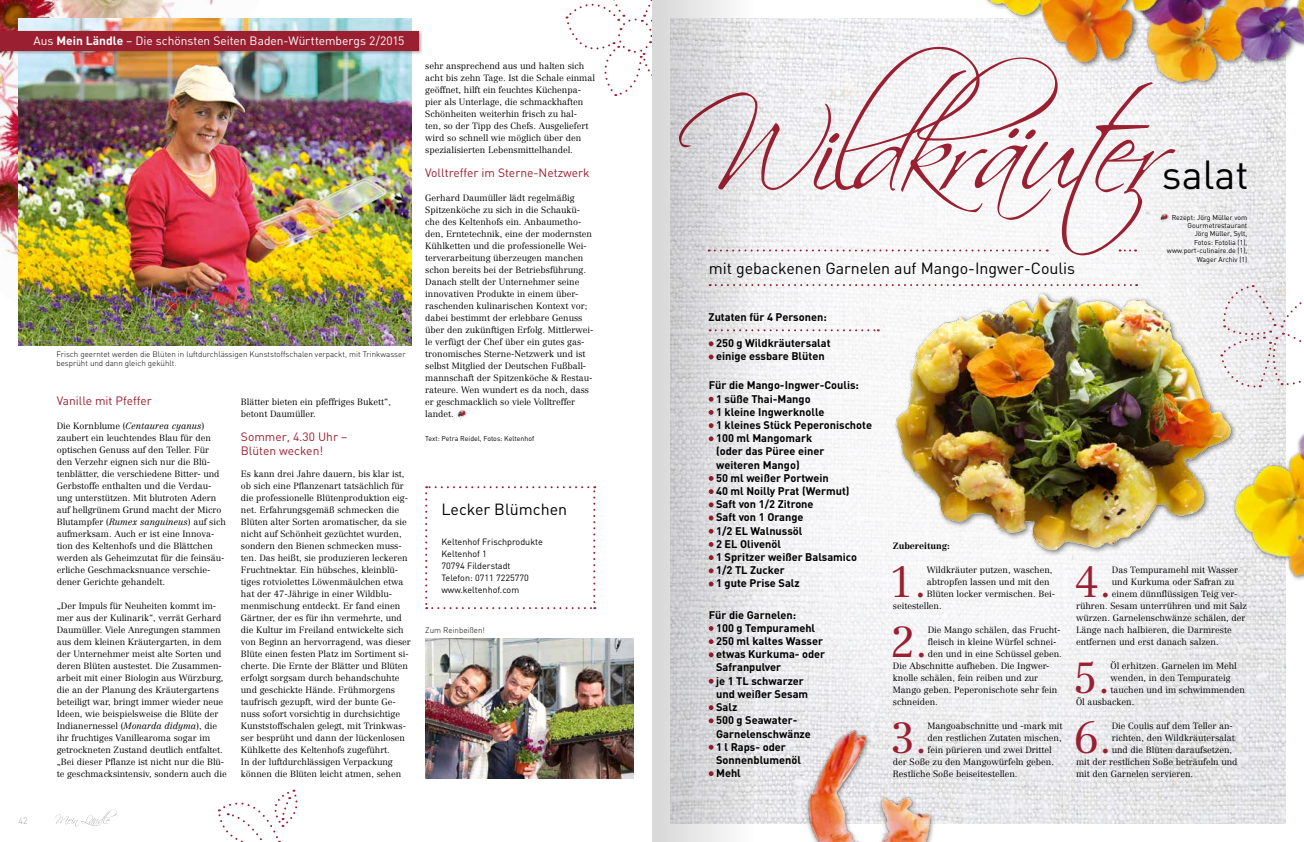
<style>
.page{position:relative;width:1304px;height:842px;background:#fff}
.page>*{position:absolute;margin:0;border:0;box-sizing:border-box;transform-origin:0 0}
.t1{font:120px "Scriptina Pro";color:#9a2031}
.t2{font:300 42.7px "Centennial";color:#9a2031}
.t3{font:40px "FFDIN";color:#000}
.t4{font:16px "FFDIN";color:#000}
.t5{font:12px/14px "FFDIN";color:#9a2031}
.t6{font:12px "FFDIN";letter-spacing:-.005em;color:#fff}
.t7{font:700 11px/13.2px "FFDIN";color:#000}
.t8{font:300 9px/12px "Centennial";color:#000}
.t9{font:9px/12px "FFDIN";color:#000}
.t10{font:700 9px "Centennial";color:#000}
.t11{font:300 9px "FFDIN";color:#9c9d9d}
.t12{font:300 8px/9.6px "FFDIN";color:#000}
.t13{font:7px/8.4px "FFDIN";color:#000;text-align:right}
.s1{font-weight:700}
.s2{font-style:italic}
</style>
<div class="page">
<svg style="left:566px;top:0;width:86px;height:96px"></svg>
<svg style="left:802px;top:18px;width:484px;height:776px;fill:#f2f2f3"></svg>
<img style="left:0;top:0;width:214px;height:258px">
<img style="left:456px;top:409px;width:11px;height:11px">
<img style="left:18px;top:18px;width:393px;height:327px">
<img style="left:425px;top:638px;width:209px;height:140px">
<img style="left:816px;top:255px;width:426px;height:334px">
<svg style="left:218px;top:790px;width:80px;height:52px"></svg>
<img style="left:1156px;top:211px;width:16px;height:13px">
<svg style="left:802px;top:329px;width:77px;height:2px"></svg>
<svg style="left:425px;top:486px;width:170px;height:123px"></svg>
<svg style="left:802px;top:284px;width:335px;height:2px"></svg>
<svg style="left:1220px;top:284px;width:82px;height:97px"></svg>
<img style="left:1189px;top:0;width:115px;height:117px">
<div style="left:847px;top:0;width:394px;height:69px;background:#000;opacity:.5"></div>
<img style="left:927px;top:0;width:262px;height:124px">
<div style="left:1231px;top:341px;width:73px;height:329px;background:#000;opacity:.5"></div>
<img style="left:1176px;top:381px;width:128px;height:265px">
<img style="left:802px;top:678px;width:185px;height:164px">
<svg style="left:802px;top:249px;width:246px;height:2px"></svg>
<svg style="left:1120px;top:249px;width:16px;height:2px"></svg>
<svg style="left:54px;top:810px;width:63px;height:17px"></svg>
<div style="left:0;top:30px;width:423px;height:26px;background:#000;opacity:.35"></div>
<div style="left:0;top:31px;width:418px;height:19px;background:#9a2031"></div>
<svg style="left:652px;top:0;width:150px;height:842px"></svg>
<h3 class="t6" style="left:34px;top:33px;width:372px">Aus <span class="s1">Mein Ländle</span> – Die schönsten Seiten Baden-Württembergs 2/2015</h3>
<p class="t12" style="left:56px;top:349px;width:351px">Frisch geerntet werden die Blüten in luftdurchlässigen Kunststoffschalen verpackt, mit Trinkwasser besprüht und dann gleich gekühlt.</p>
<h3 class="t5" style="left:57px;top:394px;width:97px">Vanille mit Pfeffer</h3>
<p class="t8" style="left:57px;top:420px;width:171px">Die Kornblume (<span class="s2">Centaurea cyanus</span>) zaubert ein leuchtendes Blau für den optischen Genuss auf den Teller. Für den Verzehr eignen sich nur die Blü&shy;tenblätter, die verschiedene Bitter- und Gerbstoffe enthalten und die Verdau&shy;ung unterstützen. Mit blutroten Adern auf hellgrünem Grund macht der Micro Blutampfer (<span class="s2">Rumex sanguineus</span>) auf sich aufmerksam. Auch er ist eine Innova&shy;tion des Keltenhofs und die Blättchen werden als Geheimzutat für die feinsäu&shy;erliche Geschmacksnuance verschie&shy;dener Gerichte gehandelt.</p>
<p class="t8" style="left:57px;top:600px;width:172px">„Der Impuls für Neuheiten kommt im&shy;mer aus der Kulinarik“, verrät Gerhard Daumüller. Viele Anregungen stammen aus dem kleinen Kräutergarten, in dem der Unternehmer meist alte Sorten und deren Blüten austestet. Die Zusammen&shy;arbeit mit einer Biologin aus Würzburg, die an der Planung des Kräutergartens beteiligt war, bringt immer wieder neue Ideen, wie beispielsweise die Blüte der Indianernessel (<span class="s2">Monarda didyma</span>), die ihr fruchtiges Vanillearoma sogar im getrockneten Zustand deutlich entfaltet. „Bei dieser Pflanze ist nicht nur die Blü&shy;te geschmacksintensiv, sondern auch die</p>
<p class="t8" style="left:241px;top:396px;width:152px">Blätter bieten ein pfeffriges Bukett“, betont Daumüller.</p>
<h3 class="t5" style="left:241px;top:430px;width:108px">Sommer, 4.30 Uhr –<br>Blüten wecken!</h3>
<p class="t8" style="left:241px;top:468px;width:172px">Es kann drei Jahre dauern, bis klar ist, ob sich eine Pflanzenart tatsächlich für die professionelle Blütenproduktion eig&shy;net. Erfahrungsgemäß schmecken die Blüten alter Sorten aromatischer, da sie nicht auf Schönheit gezüchtet wurden, sondern den Bienen schmecken muss&shy;ten. Das heißt, sie produzieren leckeren Fruchtnektar. Ein hübsches, kleinblü&shy;tiges rotviolettes Löwenmäulchen etwa hat der 47-Jährige in einer Wildblu&shy;menmischung entdeckt. Er fand einen Gärtner, der es für ihn vermehrte, und die Kultur im Freiland entwickelte sich von Beginn an hervorragend, was dieser Blüte einen festen Platz im Sortiment si&shy;cherte. Die Ernte der Blätter und Blüten erfolgt sorgsam durch behandschuhte und geschickte Hände. Frühmorgens taufrisch gezupft, wird der bunte Ge&shy;nuss sofort vorsichtig in durchsichtige Kunststoffschalen gelegt, mit Trinkwas&shy;ser besprüht und dann der lückenlosen Kühlkette des Keltenhofs zugeführt.<br>In der luftdurchlässigen Verpackung können die Blüten leicht atmen, sehen</p>
<p class="t8" style="left:425px;top:60px;width:171px">sehr ansprechend aus und halten sich acht bis zehn Tage. Ist die Schale einmal geöffnet, hilft ein feuchtes Küchenpa&shy;pier als Unterlage, die schmackhaften Schönheiten weiterhin frisch zu hal&shy;ten, so der Tipp des Chefs. Ausgeliefert wird so schnell wie möglich über den spezialisierten Lebensmittelhandel.</p>
<h3 class="t5" style="left:425px;top:166px;width:166px">Volltreffer im Sterne-Netzwerk</h3>
<p class="t8" style="left:425px;top:192px;width:170px">Gerhard Daumüller lädt regelmäßig Spitzenköche zu sich in die Schaukü&shy;che des Keltenhofs ein. Anbaumetho&shy;den, Erntetechnik, eine der modernsten Kühlketten und die professionelle Wei&shy;terverarbeitung überzeugen manchen schon bereits bei der Betriebsführung.<br>Danach stellt der Unternehmer seine innovativen Produkte in einem über&shy;raschenden kulinarischen Kontext vor; dabei bestimmt der erlebbare Genuss über den zukünftigen Erfolg. Mittlerwei&shy;le verfügt der Chef über ein gutes gas&shy;tronomisches Sterne-Netzwerk und ist selbst Mitglied der Deutschen Fußball&shy;mannschaft der Spitzenköche &amp; Restau&shy;rateure. Wen wundert es da noch, dass er geschmacklich so viele Volltreffer landet.</p>
<p class="t13" style="left:425px;top:434px;width:111px">Text: Petra Reidel, Fotos: Keltenhof</p>
<h3 class="t4" style="left:441px;top:499px;width:127px">Lecker Blümchen</h3>
<p class="t9" style="left:441px;top:536px;width:103px">Keltenhof Frischprodukte<br>Keltenhof 1<br>70794 Filderstadt<br>Telefon: 0711 7225770 www.keltenhof.com</p>
<p class="t12" style="left:425px;top:625px;width:61px">Zum Reinbeißen!</p>
<p class="t11" style="left:18px;top:815px;width:11px">42</p>
<h1 class="t1" style="left:715px;top:77px;width:449px">Wildkräuter</h1>
<h3 class="t3" style="left:1162px;top:149px;width:89px">salat</h3>
<p class="t13" style="left:1167px;top:213px;width:82px">Rezept: Jörg Müller vom<br>Gourmetrestaurant<br>Jörg Müller, Sylt,<br>Fotos: Fotolia (1), www.port-culinaire.de (1),<br>Wager Archiv (1)</p>
<h3 class="t4" style="left:709px;top:258px;width:368px">mit gebackenen Garnelen auf Mango-Ingwer-Coulis</h3>
<p class="t7" style="left:709px;top:310px;width:120px">Zutaten für 4 Personen:</p>
<p class="t7" style="left:716px;top:336px;width:116px">250 g Wildkräutersalat einige essbare Blüten</p>
<p class="t7" style="left:716px;top:379px;width:157px;text-indent:-7px">Für die Mango-Ingwer-Coulis:<br>1 süße Thai-Mango<br>1 kleine Ingwerknolle<br>1 kleines Stück Peperonischote<br>100 ml Mangomark<br>(oder das Püree einer<br>weiteren Mango)<br>50 ml weißer Portwein<br>40 ml Noilly Prat (Wermut)<br>Saft von 1/2 Zitrone<br>Saft von 1 Orange<br>1/2 EL Walnussöl<br>2 EL Olivenöl<br>1 Spritzer weißer Balsamico<br>1/2 TL Zucker<br>1 gute Prise Salz</p>
<p class="t7" style="left:716px;top:608px;width:111px;text-indent:-7px">Für die Garnelen:<br>100 g Tempuramehl<br>250 ml kaltes Wasser etwas Kurkuma- oder<br>Safranpulver<br>je 1 TL schwarzer und weißer Sesam<br>Salz<br>500 g Seawater-<br>Garnelenschwänze<br>1 l Raps- oder<br>Sonnenblumenöl<br>Mehl</p>
<p class="t10" style="left:893px;top:540px;width:59px">Zubereitung:</p>
<h2 class="t2" style="left:889px;top:557px;width:39px">1.</h2>
<p class="t8" style="left:927px;top:564px;width:127px">Wildkräuter putzen, waschen,</p>
<p class="t8" style="left:927px;top:576px;width:124px">abtropfen lassen und mit den</p>
<p class="t8" style="left:927px;top:588px;width:130px">Blüten locker vermischen. Bei-</p>
<p class="t8" style="left:893px;top:600px;width:50px">seitestellen.</p>
<h2 class="t2" style="left:890px;top:617px;width:39px">2.</h2>
<p class="t8" style="left:928px;top:624px;width:134px">Die Mango schälen, das Frucht-</p>
<p class="t8" style="left:928px;top:636px;width:130px">fleisch in kleine Würfel schnei-</p>
<p class="t8" style="left:928px;top:648px;width:136px">den und in eine Schüssel geben.</p>
<p class="t8" style="left:893px;top:660px;width:158px">Die Abschnitte aufheben. Die Ingwer-</p>
<p class="t8" style="left:893px;top:672px;width:147px">knolle schälen, fein reiben und zur</p>
<p class="t8" style="left:893px;top:684px;width:166px">Mango geben. Peperonischote sehr fein</p>
<p class="t8" style="left:893px;top:696px;width:46px">schneiden.</p>
<h2 class="t2" style="left:890px;top:713px;width:39px">3.</h2>
<p class="t8" style="left:928px;top:720px;width:136px">Mangoabschnitte und -mark mit</p>
<p class="t8" style="left:928px;top:732px;width:136px">den restlichen Zutaten mischen,</p>
<p class="t8" style="left:928px;top:744px;width:126px">fein pürieren und zwei Drittel</p>
<p class="t8" style="left:893px;top:756px;width:163px">der Soße zu den Mangowürfeln geben.</p>
<p class="t8" style="left:893px;top:768px;width:126px">Restliche Soße beiseitestellen.</p>
<h2 class="t2" style="left:1074px;top:557px;width:39px">4.</h2>
<p class="t8" style="left:1112px;top:564px;width:128px">Das Tempuramehl mit Wasser</p>
<p class="t8" style="left:1112px;top:576px;width:124px">und Kurkuma oder Safran zu</p>
<p class="t8" style="left:1112px;top:588px;width:127px">einem dünnflüssigen Teig ver-</p>
<p class="t8" style="left:1076px;top:600px;width:172px">rühren. Sesam unterrühren und mit Salz</p>
<p class="t8" style="left:1076px;top:612px;width:171px">würzen. Garnelenschwänze schälen, der</p>
<p class="t8" style="left:1076px;top:624px;width:157px">Länge nach halbieren, die Darmreste</p>
<p class="t8" style="left:1076px;top:636px;width:144px">entfernen und erst danach salzen.</p>
<h2 class="t2" style="left:1073px;top:653px;width:39px">5.</h2>
<p class="t8" style="left:1111px;top:660px;width:128px">Öl erhitzen. Garnelen im Mehl</p>
<p class="t8" style="left:1111px;top:672px;width:122px">wenden, in den Tempurateig</p>
<p class="t8" style="left:1111px;top:684px;width:136px">tauchen und im schwimmenden</p>
<p class="t8" style="left:1076px;top:696px;width:60px">Öl ausbacken.</p>
<h2 class="t2" style="left:1074px;top:713px;width:39px">6.</h2>
<p class="t8" style="left:1112px;top:720px;width:123px">Die Coulis auf dem Teller an-</p>
<p class="t8" style="left:1112px;top:732px;width:125px">richten, den Wildkräutersalat</p>
<p class="t8" style="left:1112px;top:744px;width:122px">und die Blüten daraufsetzen,</p>
<p class="t8" style="left:1076px;top:756px;width:163px">mit der restlichen Soße beträufeln und</p>
<p class="t8" style="left:1076px;top:768px;width:119px">mit den Garnelen servieren.</p>
</div>
